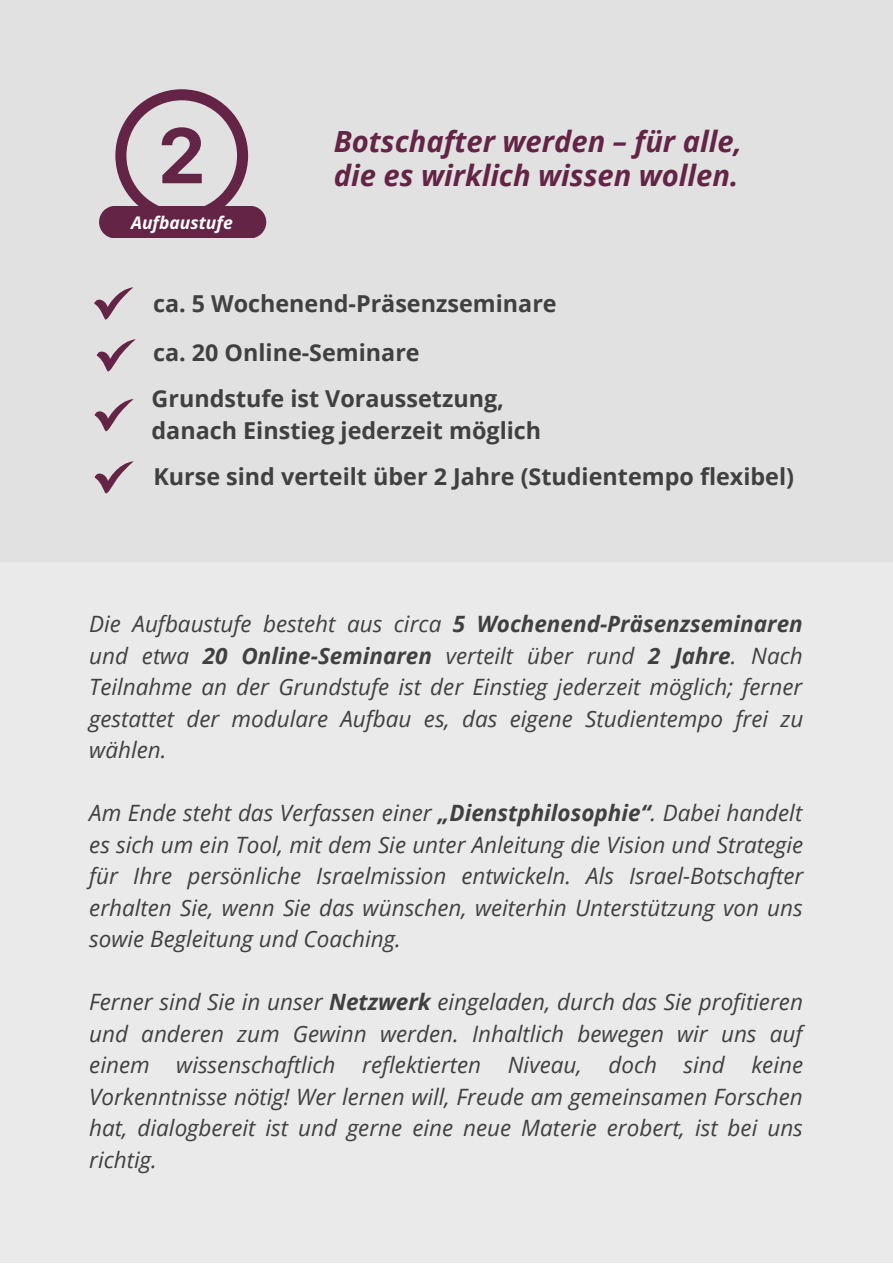
<style>
.page{position:relative;width:893px;height:1264px;background:#fff}
.page>*{position:absolute;margin:0;border:0;box-sizing:border-box;transform-origin:0 0}
.t1{font:italic 700 29.1px/33.9px "Open Sans";color:#632445}
.t2{font:700 23.25px/49.3px "Open Sans";color:#414040}
.t3{font:italic 22.5px/31.5px "Open Sans";color:#414040;text-align:justify}
.t4{font:italic 700 17.55px "Open Sans Hebrew";color:#fff}
.s1{font-weight:700}
</style>
<div class="page">
<div style="left:0;top:0;width:892px;height:1262px;background:#ebeaea"></div>
<div style="left:0;top:0;width:892px;height:561px;background:#e1e1e1"></div>
<svg style="left:99px;top:89px;width:167px;height:149px"></svg>
<svg style="left:94px;top:287px;width:39px;height:33px"></svg>
<svg style="left:97px;top:339px;width:39px;height:33px"></svg>
<svg style="left:95px;top:399px;width:39px;height:32px"></svg>
<svg style="left:95px;top:461px;width:39px;height:33px"></svg>
<p class="t4" style="left:131px;top:210px;width:103px">Aufbaustufe</p>
<p class="t1" style="left:334px;top:124px;width:409px">Botschafter werden – für alle, die es wirklich wissen wollen.</p>
<p class="t2" style="left:153px;top:278px;width:405px">ca. 5 Wochenend-Präsenzseminare ca. 20 Online-Seminare</p>
<p class="t2" style="left:151px;top:382px;width:391px;line-height:31.7px">Grundstufe ist Voraussetzung, danach Einstieg jederzeit möglich</p>
<p class="t2" style="left:153px;top:452px;width:642px">Kurse sind verteilt über 2 Jahre (Studientempo flexibel)</p>
<p class="t3" style="left:89px;top:607px;width:715px">Die Aufbaustufe besteht aus circa <span class="s1">5 Wochenend-Präsenzseminaren </span>und etwa <span class="s1">20 Online-Seminaren</span> verteilt über rund <span class="s1">2 Jahre</span>. Nach Teilnahme an der Grundstufe ist der Einstieg jederzeit möglich; ferner gestattet der modulare Aufbau es, das eigene Studientempo frei zu wählen.</p>
<p class="t3" style="left:89px;top:796px;width:715px">Am Ende steht das Verfassen einer <span class="s1">„Dienstphilosophie“</span>. Dabei handelt es sich um ein Tool, mit dem Sie unter Anleitung die Vision und Strategie für Ihre persönliche Israelmission entwickeln. Als Israel-Botschafter erhalten Sie, wenn Sie das wünschen, weiterhin Unterstützung von uns sowie Begleitung und Coaching.</p>
<p class="t3" style="left:89px;top:985px;width:715px">Ferner sind Sie in unser <span class="s1">Netzwerk</span> eingeladen, durch das Sie profitieren und anderen zum Gewinn werden. Inhaltlich bewegen wir uns auf einem wissenschaftlich reflektierten Niveau, doch sind keine Vorkenntnisse nötig! Wer lernen will, Freude am gemeinsamen Forschen hat, dialogbereit ist und gerne eine neue Materie erobert, ist bei uns richtig.</p>
</div>
